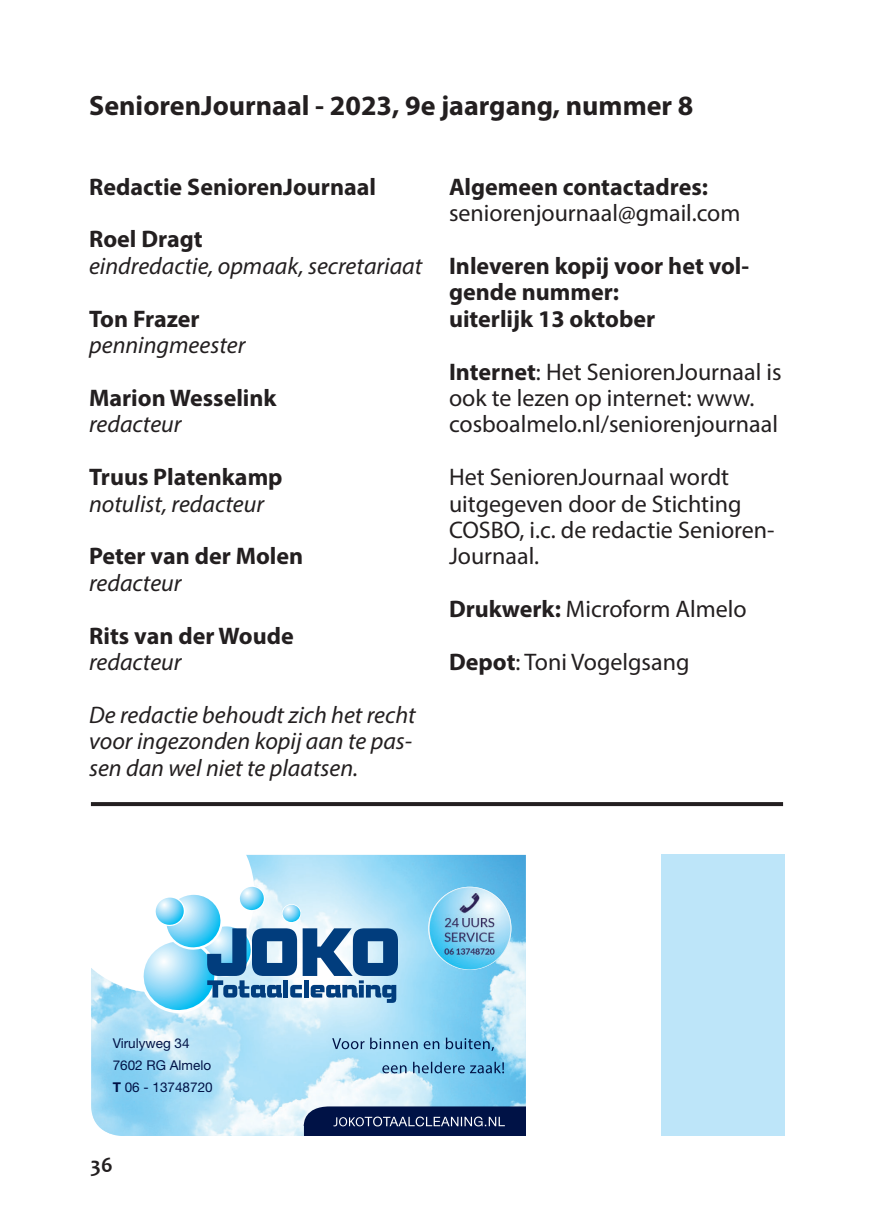
<style>
.page{position:relative;width:874px;height:1225px;background:#fff}
.page>*{position:absolute;margin:0;border:0;box-sizing:border-box;transform-origin:0 0}
.t1{font:700 28px "Myriad Pro";color:#231f20}
.t2{font:24px/26.4px "Myriad Pro";color:#231f20}
.t3{font:700 24px/26.4px "Myriad Pro";color:#231f20}
.t4{font:italic 24px/26.4px "Myriad Pro";color:#231f20}
.t5{font:700 22px "Candara";color:#231f20}
.t6{font:13.6px/21.6px "Helvetica Neue";color:#001246}
.s1{font-weight:700}
.s2{font-family:"Helvetica Neue CE";font-weight:700}
</style>
<div class="page">
<div style="left:661px;top:855px;width:123px;height:281px;background:#bde5f9"></div>
<svg style="left:91px;top:802px;width:691px;height:4px;background:#272324"></svg>
<img style="left:91px;top:855px;width:434px;height:281px">
<svg style="left:91px;top:855px;width:307px;height:158px"></svg>
<svg style="left:382px;top:1061px;width:122px;height:12px"></svg>
<svg style="left:332px;top:1037px;width:161px;height:14px;background:#78b0d2"></svg>
<svg style="left:304px;top:1106px;width:221px;height:30px;background:#182958"></svg>
<img style="left:428px;top:886px;width:83px;height:84px;border-radius:42px">
<p class="t1" style="left:89px;top:88px;width:605px">SeniorenJournaal - 2023, 9e jaargang, nummer 8</p>
<p class="t3" style="left:89px;top:159px;width:288px;line-height:52.8px">Redactie SeniorenJournaal<br>Roel Dragt</p>
<p class="t4" style="left:89px;top:252px;width:334px">eindredactie, opmaak, secretariaat</p>
<p class="t3" style="left:89px;top:305px;width:112px">Ton Frazer</p>
<p class="t4" style="left:89px;top:331px;width:158px">penningmeester</p>
<p class="t3" style="left:89px;top:384px;width:189px">Marion Wesselink</p>
<p class="t4" style="left:89px;top:411px;width:94px">redacteur</p>
<p class="t3" style="left:89px;top:463px;width:195px">Truus Platenkamp</p>
<p class="t4" style="left:89px;top:490px;width:176px">notulist, redacteur</p>
<p class="t3" style="left:89px;top:542px;width:216px">Peter van der Molen</p>
<p class="t4" style="left:89px;top:569px;width:94px">redacteur</p>
<p class="t3" style="left:89px;top:621px;width:206px">Rits van der Woude</p>
<p class="t4" style="left:89px;top:648px;width:94px">redacteur</p>
<p class="t4" style="left:89px;top:701px;width:328px">De redactie behoudt zich het recht voor ingezonden kopij aan te pas&shy;sen dan wel niet te plaatsen.</p>
<p class="t3" style="left:449px;top:173px;width:260px">Algemeen contactadres:</p>
<p class="t2" style="left:449px;top:199px;width:293px">seniorenjournaal@gmail.com</p>
<p class="t3" style="left:449px;top:252px;width:301px">Inleveren kopij voor het vol&shy;gende nummer:<br>uiterlijk 13 oktober</p>
<p class="t2" style="left:449px;top:358px;width:334px"><span class="s1">Internet</span>: Het SeniorenJournaal is ook te lezen op internet: www. cosboalmelo.nl/seniorenjournaal</p>
<p class="t2" style="left:449px;top:463px;width:327px">Het SeniorenJournaal wordt uitgegeven door de Stichting<br>COSBO, i.c. de redactie Senioren-<br>Journaal.</p>
<p class="t2" style="left:449px;top:595px;width:299px"><span class="s1">Drukwerk:</span> Microform Almelo</p>
<p class="t2" style="left:449px;top:648px;width:242px"><span class="s1">Depot</span>: Toni Vogelgsang</p>
<p class="t6" style="left:113px;top:1032px;width:101px">Virulyweg 34<br>7602 RG Almelo<br><span class="s2">T</span> 06 - 13748720</p>
<p class="t5" style="left:91px;top:1150px;width:23px">36</p>
</div>
